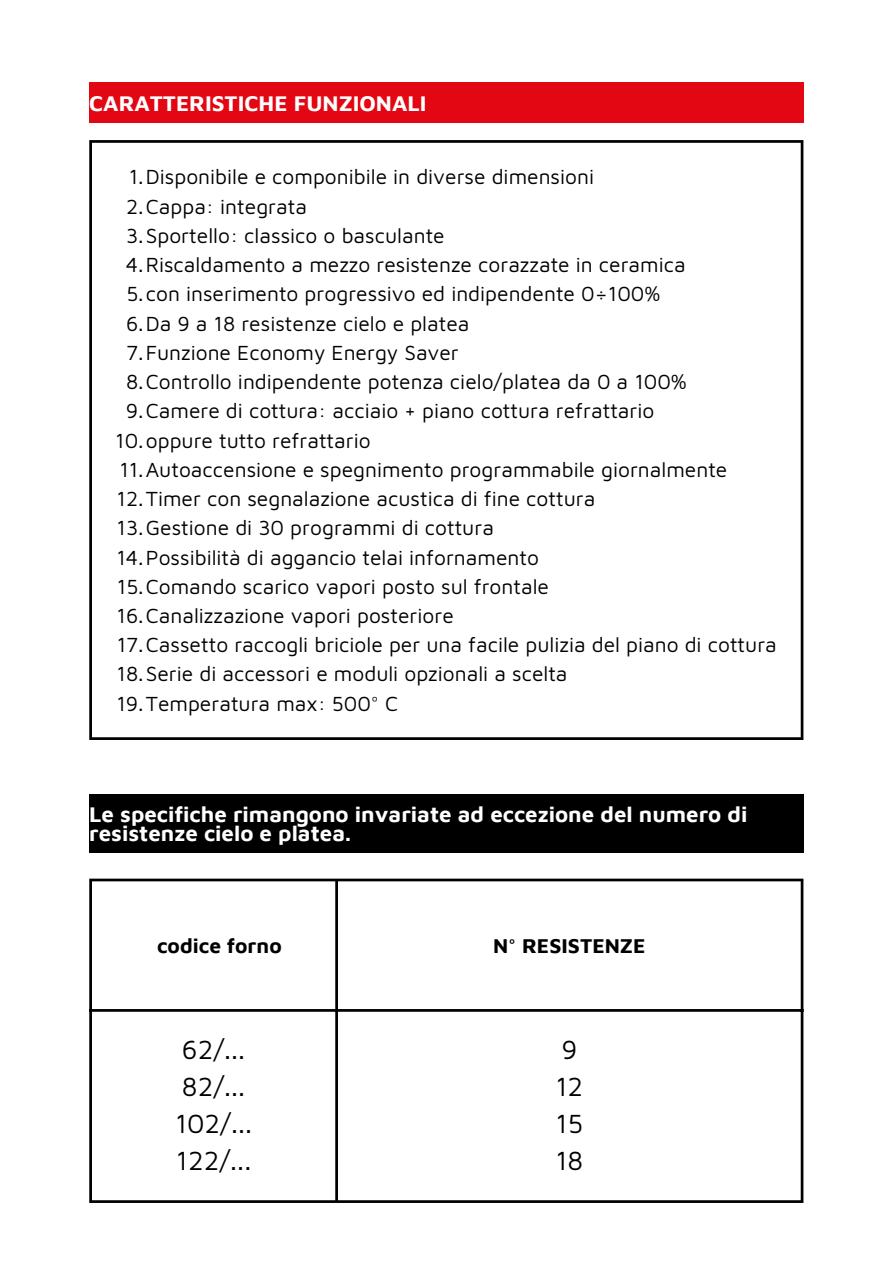
<style>
.page{position:relative;width:893px;height:1264px;background:#fff}
.page>*{position:absolute;margin:0;border:0;box-sizing:border-box;transform-origin:0 0}
.t1{font:27px "Maven Pro";color:#000}
.t2{font:700 22.2px/19.4px "Maven Pro";color:#fff}
.t3{font:21px "Maven Pro";color:#000}
.t4{font:700 21px "Maven Pro";color:#000}
</style>
<div class="page">
<hr style="left:89px;top:143px;width:3px;height:594px;background:#000">
<hr style="left:800px;top:143px;width:3px;height:594px;background:#000">
<hr style="left:89px;top:140px;width:714px;height:3px;background:#000">
<hr style="left:89px;top:737px;width:714px;height:3px;background:#000">
<hr style="left:89px;top:881px;width:3px;height:319px;background:#000">
<hr style="left:335px;top:881px;width:3px;height:319px;background:#000">
<hr style="left:800px;top:881px;width:3px;height:319px;background:#000">
<hr style="left:89px;top:878px;width:714px;height:3px;background:#000">
<hr style="left:89px;top:1009px;width:714px;height:2px;background:#000">
<hr style="left:89px;top:1200px;width:714px;height:2px;background:#000">
<div style="left:89px;top:82px;width:714px;height:41px;background:#e30613"></div>
<div style="left:89px;top:794px;width:714px;height:58px;background:#000"></div>
<p class="t2" style="left:89px;top:92px;width:339px">CARATTERISTICHE FUNZIONALI</p>
<p class="t3" style="left:129px;top:164px;width:467px">1.Disponibile e componibile in diverse dimensioni</p>
<p class="t3" style="left:126px;top:193px;width:182px">2.Cappa: integrata</p>
<p class="t3" style="left:126px;top:223px;width:320px">3.Sportello: classico o basculante</p>
<p class="t3" style="left:126px;top:252px;width:561px">4.Riscaldamento a mezzo resistenze corazzate in ceramica</p>
<p class="t3" style="left:126px;top:281px;width:535px">5.con inserimento progressivo ed indipendente 0÷100%</p>
<p class="t3" style="left:126px;top:310px;width:345px">6.Da 9 a 18 resistenze cielo e platea</p>
<p class="t3" style="left:126px;top:339px;width:334px">7.Funzione Economy Energy Saver</p>
<p class="t3" style="left:126px;top:369px;width:562px">8.Controllo indipendente potenza cielo/platea da 0 a 100%</p>
<p class="t3" style="left:126px;top:398px;width:530px">9.Camere di cottura: acciaio + piano cottura refrattario</p>
<p class="t3" style="left:115px;top:427px;width:257px">10.oppure tutto refrattario</p>
<p class="t3" style="left:119px;top:456px;width:609px">11.Autoaccensione e spegnimento programmabile giornalmente</p>
<p class="t3" style="left:117px;top:486px;width:480px">12.Timer con segnalazione acustica di fine cottura</p>
<p class="t3" style="left:117px;top:515px;width:379px">13.Gestione di 30 programmi di cottura</p>
<p class="t3" style="left:116px;top:544px;width:424px">14.Possibilità di aggancio telai infornamento</p>
<p class="t3" style="left:117px;top:573px;width:433px">15.Comando scarico vapori posto sul frontale</p>
<p class="t3" style="left:117px;top:602px;width:339px">16.Canalizzazione vapori posteriore</p>
<p class="t3" style="left:117px;top:632px;width:661px">17.Cassetto raccogli briciole per una facile pulizia del piano di cottura</p>
<p class="t3" style="left:117px;top:661px;width:452px">18.Serie di accessori e moduli opzionali a scelta</p>
<p class="t3" style="left:116px;top:690px;width:283px">19.Temperatura max: 500° C</p>
<p class="t2" style="left:89px;top:804px;width:659px">Le specifiche rimangono invariate ad eccezione del numero di resistenze cielo e platea.</p>
<p class="t4" style="left:157px;top:933px;width:126px">codice forno</p>
<p class="t4" style="left:493px;top:933px;width:154px">N° RESISTENZE</p>
<p class="t1" style="left:182px;top:1032px;width:65px">62/...</p>
<p class="t1" style="left:182px;top:1070px;width:65px">82/...</p>
<p class="t1" style="left:175px;top:1107px;width:79px">102/...</p>
<p class="t1" style="left:176px;top:1144px;width:77px">122/...</p>
<p class="t1" style="left:561px;top:1032px;width:17px">9</p>
<p class="t1" style="left:555px;top:1070px;width:29px">12</p>
<p class="t1" style="left:555px;top:1107px;width:29px">15</p>
<p class="t1" style="left:555px;top:1144px;width:29px">18</p>
</div>
